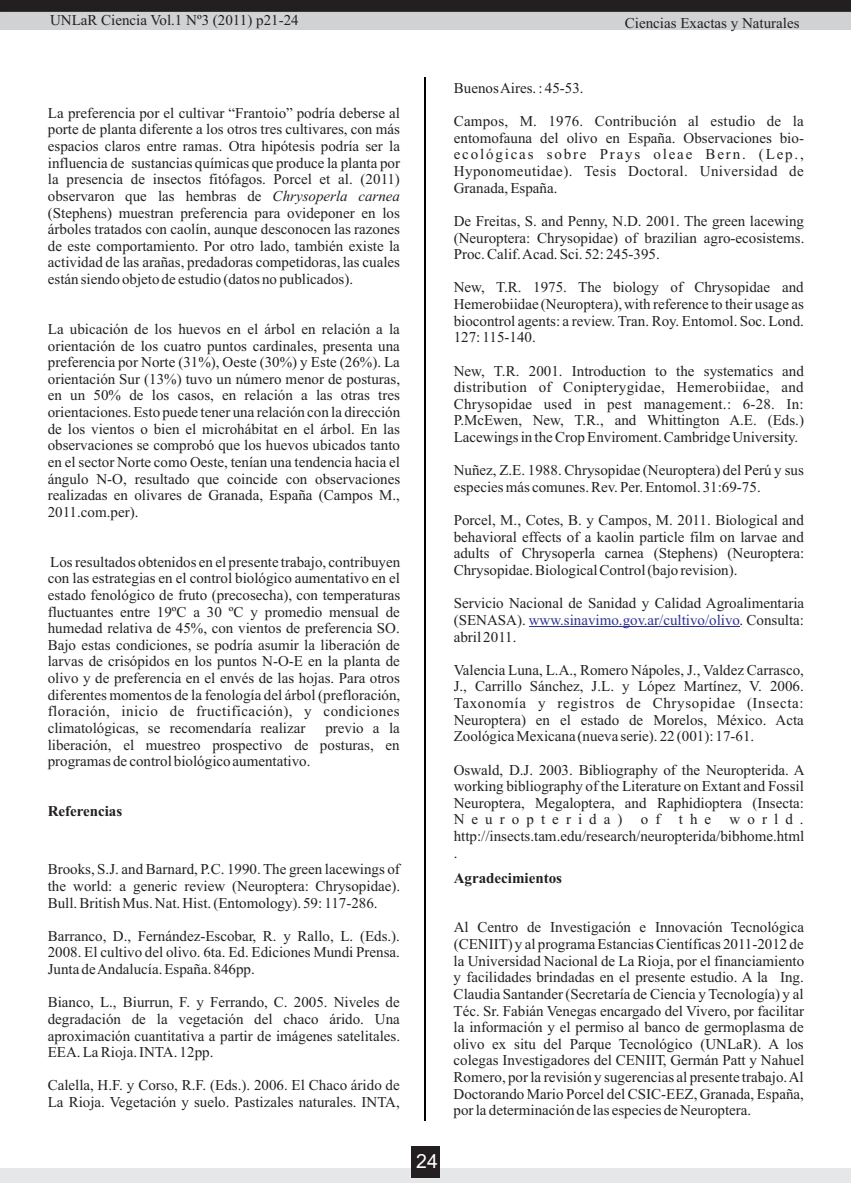
<style>
.page{position:relative;width:851px;height:1183px;background:#fff}
.page>*{position:absolute;margin:0;border:0;box-sizing:border-box;transform-origin:0 0}
.t1{font:19.5px "Arial";color:#fff}
.t2{font:15px/16.6px "Times New Roman";color:#231f20}
.t3{font:15px "Times New Roman";letter-spacing:.03em;color:#231f20}
.t4{font:15px "Times New Roman";color:#2d3291}
.t5{font:15px "Times New Roman";letter-spacing:.025em;color:#231f20}
.t6{font:15px "Times New Roman";letter-spacing:.04em;color:#231f20}
.t7{font:15px "Times New Roman";letter-spacing:.12em;color:#231f20}
.t8{font:700 15px "Times New Roman";color:#231f20}
.s1{font-style:italic}
.s2{color:#231f20}
</style>
<div class="page">
<div style="left:0;top:5px;width:850px;height:25px;background:#d1d2d4"></div>
<svg style="left:0;top:0;width:850px;height:12px;background:#242122"></svg>
<div style="left:0;top:1167px;width:850px;height:15px;background:#e6e7e9"></div>
<div style="left:411px;top:1145px;width:28px;height:32px;background:#231f20"></div>
<hr style="left:424px;top:77px;width:2px;height:1043px;background:#010202">
<hr style="left:529px;top:626px;width:210px;height:1px;background:#2d3291">
<p class="t2" style="left:50px;top:13px;width:250px">UNLaR Ciencia Vol.1 Nº3 (2011) p21-24</p>
<p class="t2" style="left:624px;top:16px;width:176px">Ciencias Exactas y Naturales</p>
<p class="t2" style="left:48px;top:106px;width:353px">La preferencia por el cultivar “Frantoio” podría deberse al</p>
<p class="t2" style="left:48px;top:122px;width:353px">porte de planta diferente a los otros tres cultivares, con más</p>
<p class="t2" style="left:48px;top:139px;width:353px">espacios claros entre ramas. Otra hipótesis podría ser la</p>
<p class="t2" style="left:48px;top:156px;width:353px">influencia de sustancias químicas que produce la planta por</p>
<p class="t2" style="left:48px;top:172px;width:353px">la presencia de insectos fitófagos. Porcel et al. (2011)</p>
<p class="t2" style="left:48px;top:189px;width:354px">observaron que las hembras de <span class="s1">Chrysoperla carnea </span>(Stephens) muestran preferencia para ovideponer en los</p>
<p class="t2" style="left:48px;top:222px;width:354px">árboles tratados con caolín, aunque desconocen las razones</p>
<p class="t2" style="left:48px;top:239px;width:353px">de este comportamiento. Por otro lado, también existe la</p>
<p class="t2" style="left:48px;top:255px;width:354px">actividad de las arañas, predadoras competidoras, las cuales están siendo objeto de estudio (datos no publicados).</p>
<p class="t2" style="left:48px;top:322px;width:353px">La ubicación de los huevos en el árbol en relación a la</p>
<p class="t2" style="left:48px;top:338px;width:353px">orientación de los cuatro puntos cardinales, presenta una preferencia por Norte (31%), Oeste (30%) y Este (26%). La</p>
<p class="t2" style="left:48px;top:372px;width:354px">orientación Sur (13%) tuvo un número menor de posturas,</p>
<p class="t2" style="left:48px;top:388px;width:353px">en un 50% de los casos, en relación a las otras tres</p>
<p class="t2" style="left:48px;top:405px;width:354px">orientaciones. Esto puede tener una relación con la dirección</p>
<p class="t2" style="left:48px;top:421px;width:353px">de los vientos o bien el microhábitat en el árbol. En las</p>
<p class="t2" style="left:48px;top:438px;width:353px">observaciones se comprobó que los huevos ubicados tanto en el sector Norte como Oeste, tenían una tendencia hacia el</p>
<p class="t2" style="left:48px;top:471px;width:354px">ángulo N-O, resultado que coincide con observaciones</p>
<p class="t2" style="left:48px;top:488px;width:353px">realizadas en olivares de Granada, España (Campos M.,<br>2011.com.per).</p>
<p class="t2" style="left:50px;top:554px;width:351px">Los resultados obtenidos en el presente trabajo, contribuyen</p>
<p class="t2" style="left:48px;top:571px;width:354px">con las estrategias en el control biológico aumentativo en el estado fenológico de fruto (precosecha), con temperaturas</p>
<p class="t2" style="left:48px;top:604px;width:353px">fluctuantes entre 19ºC a 30 ºC y promedio mensual de</p>
<p class="t2" style="left:48px;top:621px;width:353px">humedad relativa de 45%, con vientos de preferencia SO.</p>
<p class="t2" style="left:48px;top:637px;width:353px">Bajo estas condiciones, se podría asumir la liberación de larvas de crisópidos en los puntos N-O-E en la planta de</p>
<p class="t2" style="left:48px;top:671px;width:353px">olivo y de preferencia en el envés de las hojas. Para otros</p>
<p class="t2" style="left:48px;top:687px;width:354px">diferentes momentos de la fenología del árbol (prefloración,</p>
<p class="t3" style="left:48px;top:705px;width:353px">floración, inicio de fructificación), y condiciones</p>
<p class="t2" style="left:48px;top:720px;width:259px">climatológicas, se recomendaría realizar</p>
<p class="t2" style="left:325px;top:720px;width:76px">previo a la</p>
<p class="t2" style="left:48px;top:737px;width:353px">liberación, el muestreo prospectivo de posturas, en programas de control biológico aumentativo.</p>
<p class="t8" style="left:48px;top:805px;width:76px">Referencias</p>
<p class="t2" style="left:48px;top:862px;width:353px">Brooks, S.J. and Barnard, P.C. 1990. The green lacewings of</p>
<p class="t2" style="left:48px;top:878px;width:354px">the world: a generic review (Neuroptera: Chrysopidae).<br>Bull. British Mus. Nat. Hist. (Entomology). 59: 117-286.</p>
<p class="t2" style="left:48px;top:928px;width:354px">Barranco, D., Fernández-Escobar, R. y Rallo, L. (Eds.).</p>
<p class="t2" style="left:48px;top:945px;width:354px">2008. El cultivo del olivo. 6ta. Ed. Ediciones Mundi Prensa.</p>
<p class="t2" style="left:48px;top:961px;width:208px">Junta de Andalucía. España. 846pp.</p>
<p class="t2" style="left:48px;top:995px;width:353px">Bianco, L., Biurrun, F. y Ferrando, C. 2005. Niveles de</p>
<p class="t2" style="left:48px;top:1011px;width:353px">degradación de la vegetación del chaco árido. Una</p>
<p class="t2" style="left:48px;top:1028px;width:354px">aproximación cuantitativa a partir de imágenes satelitales.</p>
<p class="t2" style="left:48px;top:1044px;width:167px">EEA. La Rioja. INTA. 12pp.</p>
<p class="t2" style="left:48px;top:1078px;width:353px">Calella, H.F. y Corso, R.F. (Eds.). 2006. El Chaco árido de</p>
<p class="t2" style="left:48px;top:1094px;width:353px">La Rioja. Vegetación y suelo. Pastizales naturales. INTA,</p>
<h1 class="t1" style="left:416px;top:1153px;width:23px">24</h1>
<p class="t2" style="left:454px;top:81px;width:131px">Buenos Aires. : 45-53.</p>
<p class="t2" style="left:454px;top:114px;width:351px">Campos, M. 1976. Contribución al estudio de la</p>
<p class="t2" style="left:454px;top:131px;width:351px">entomofauna del olivo en España. Observaciones bio-</p>
<p class="t7" style="left:454px;top:149px;width:351px">ecológicas sobre Prays oleae Bern. (Lep.,</p>
<p class="t3" style="left:453px;top:165px;width:351px">Hyponomeutidae). Tesis Doctoral. Universidad de</p>
<p class="t2" style="left:453px;top:181px;width:105px">Granada, España.</p>
<p class="t2" style="left:453px;top:214px;width:352px">De Freitas, S. and Penny, N.D. 2001. The green lacewing</p>
<p class="t2" style="left:453px;top:230px;width:352px">(Neuroptera: Chrysopidae) of brazilian agro-ecosistems.</p>
<p class="t2" style="left:453px;top:247px;width:207px">Proc. Calif. Acad. Sci. 52: 245-395.</p>
<p class="t2" style="left:453px;top:280px;width:351px;text-align:justify">New, T.R. 1975. The biology of Chrysopidae and Hemerobiidae (Neuroptera), with reference to their usage as biocontrol agents: a review. Tran. Roy. Entomol. Soc. Lond.</p>
<p class="t2" style="left:453px;top:330px;width:83px">127: 115-140.</p>
<p class="t2" style="left:453px;top:363px;width:351px">New, T.R. 2001. Introduction to the systematics and</p>
<p class="t5" style="left:453px;top:381px;width:351px">distribution of Conipterygidae, Hemerobiidae, and</p>
<p class="t2" style="left:453px;top:397px;width:351px">Chrysopidae used in pest management.: 6-28. In:</p>
<p class="t2" style="left:453px;top:413px;width:351px">P.McEwen, New, T.R., and Whittington A.E. (Eds.)</p>
<p class="t2" style="left:453px;top:430px;width:346px">Lacewings in the Crop Enviroment. Cambridge University.</p>
<p class="t2" style="left:453px;top:463px;width:351px">Nuñez, Z.E. 1988. Chrysopidae (Neuroptera) del Perú y sus</p>
<p class="t2" style="left:453px;top:480px;width:308px">especies más comunes. Rev. Per. Entomol. 31:69-75.</p>
<p class="t2" style="left:453px;top:513px;width:352px;text-align:justify">Porcel, M., Cotes, B. y Campos, M. 2011. Biological and behavioral effects of a kaolin particle film on larvae and adults of Chrysoperla carnea (Stephens) (Neuroptera:</p>
<p class="t2" style="left:453px;top:563px;width:285px">Chrysopidae. Biological Control (bajo revision).</p>
<p class="t2" style="left:453px;top:596px;width:352px">Servicio Nacional de Sanidad y Calidad Agroalimentaria</p>
<p class="t4" style="left:453px;top:614px;width:352px"><span class="s2">(SENASA).</span> www.sinavimo.gov.ar/cultivo/olivo<span class="s2">. Consulta:</span></p>
<p class="t2" style="left:453px;top:629px;width:64px">abril 2011.</p>
<p class="t2" style="left:453px;top:662px;width:352px">Valencia Luna, L.A., Romero Nápoles, J., Valdez Carrasco,</p>
<p class="t2" style="left:453px;top:679px;width:351px">J., Carrillo Sánchez, J.L. y López Martínez, V. 2006.</p>
<p class="t6" style="left:453px;top:697px;width:351px">Taxonomía y registros de Chrysopidae (Insecta:</p>
<p class="t2" style="left:453px;top:712px;width:351px">Neuroptera) en el estado de Morelos, México. Acta</p>
<p class="t2" style="left:453px;top:729px;width:302px">Zoológica Mexicana (nueva serie). 22 (001): 17-61.</p>
<p class="t2" style="left:453px;top:762px;width:352px;text-align:justify">Oswald, D.J. 2003. Bibliography of the Neuropterida. A working bibliography of the Literature on Extant and Fossil Neuroptera, Megaloptera, and Raphidioptera (Insecta:</p>
<p class="t2" style="left:453px;top:812px;width:352px;text-align:justify">Neuropterida) of the world. http://insects.tam.edu/research/neuropterida/bibhome.html .</p>
<p class="t8" style="left:453px;top:872px;width:110px">Agradecimientos</p>
<p class="t2" style="left:453px;top:920px;width:352px">Al Centro de Investigación e Innovación Tecnológica</p>
<p class="t2" style="left:453px;top:936px;width:351px">(CENIIT) y al programa Estancias Científicas 2011-2012 de</p>
<p class="t2" style="left:453px;top:953px;width:352px">la Universidad Nacional de La Rioja, por el financiamiento</p>
<p class="t2" style="left:453px;top:970px;width:351px">y facilidades brindadas en el presente estudio. A la Ing.<br>Claudia Santander (Secretaría de Ciencia y Tecnología) y al</p>
<p class="t2" style="left:453px;top:1003px;width:352px">Téc. Sr. Fabián Venegas encargado del Vivero, por facilitar</p>
<p class="t2" style="left:453px;top:1020px;width:351px">la información y el permiso al banco de germoplasma de</p>
<p class="t2" style="left:453px;top:1036px;width:351px">olivo ex situ del Parque Tecnológico (UNLaR). A los</p>
<p class="t2" style="left:453px;top:1053px;width:352px">colegas Investigadores del CENIIT, Germán Patt y Nahuel<br>Romero, por la revisión y sugerencias al presente trabajo. Al</p>
<p class="t2" style="left:453px;top:1086px;width:352px">Doctorando Mario Porcel del CSIC-EEZ, Granada, España,</p>
<p class="t2" style="left:453px;top:1103px;width:299px">por la determinación de las especies de Neuroptera.</p>
</div>
